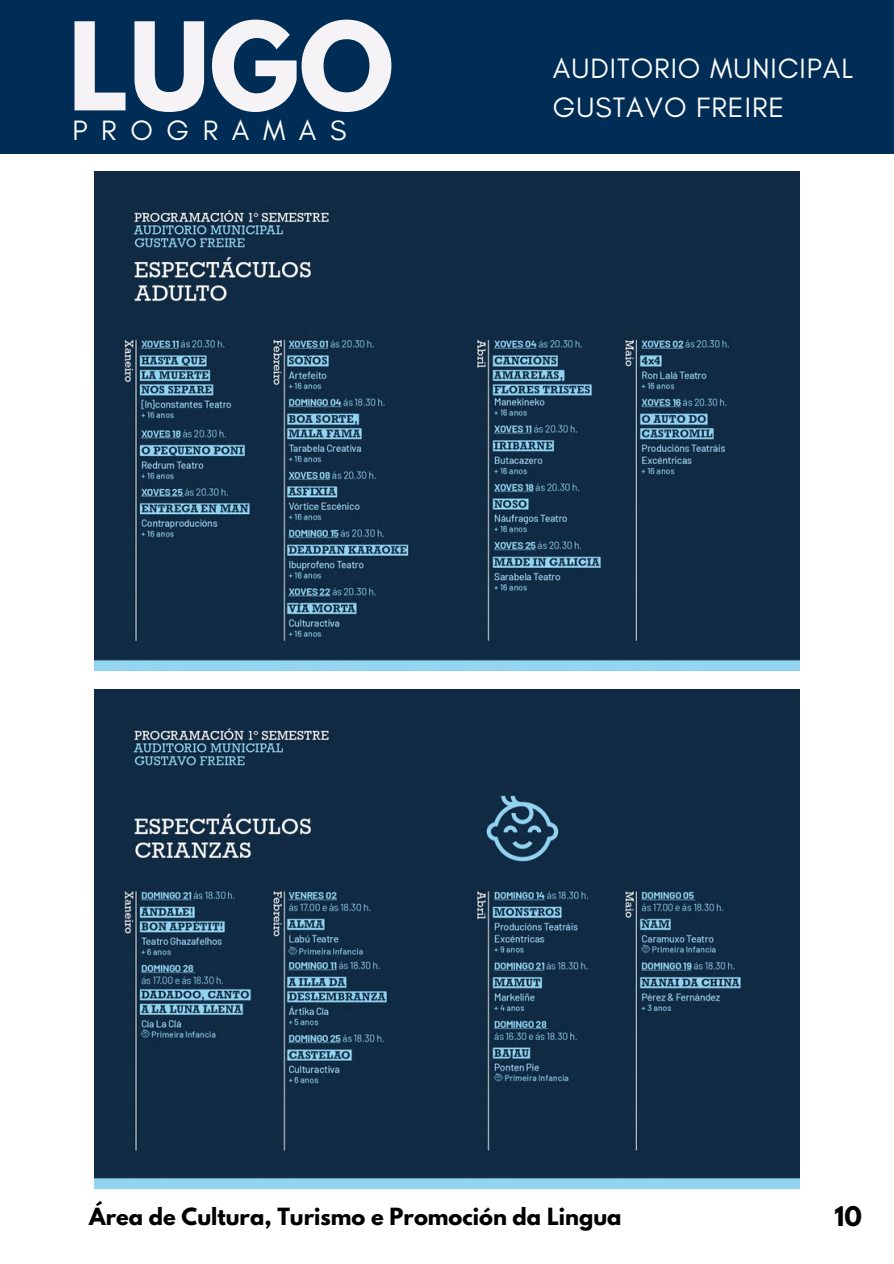
<style>
.page{position:relative;width:894px;height:1264px;background:#fff}
.page>*{position:absolute;margin:0;border:0;box-sizing:border-box;transform-origin:0 0}
.t1{font:700 108px "League Spartan";color:#f5f3f5}
.t2{font:28.5px "Glacial Indifference";letter-spacing:.035em;color:#fff}
.t3{font:28.5px "Glacial Indifference";letter-spacing:.475em;color:#fff}
.t4{font:700 24px "League Spartan";color:#000}
.t5{font:700 21px "League Spartan";color:#000}
</style>
<div class="page">
<div style="left:0;top:0;width:893px;height:154px;background:#002d55"></div>
<img style="left:94px;top:171px;width:705px;height:500px">
<img style="left:94px;top:689px;width:705px;height:499px">
<p class="t1" style="left:68px;top:13px;width:327px">LUGO</p>
<p class="t3" style="left:73px;top:113px;width:275px">PROGRAMAS</p>
<p class="t2" style="left:552px;top:51px;width:302px">AUDITORIO MUNICIPAL</p>
<p class="t2" style="left:552px;top:90px;width:233px">GUSTAVO FREIRE</p>
<p class="t5" style="left:89px;top:1205px;width:533px">Área de Cultura, Turismo e Promoción da Lingua</p>
<h2 class="t4" style="left:834px;top:1204px;width:29px">10</h2>
</div>
